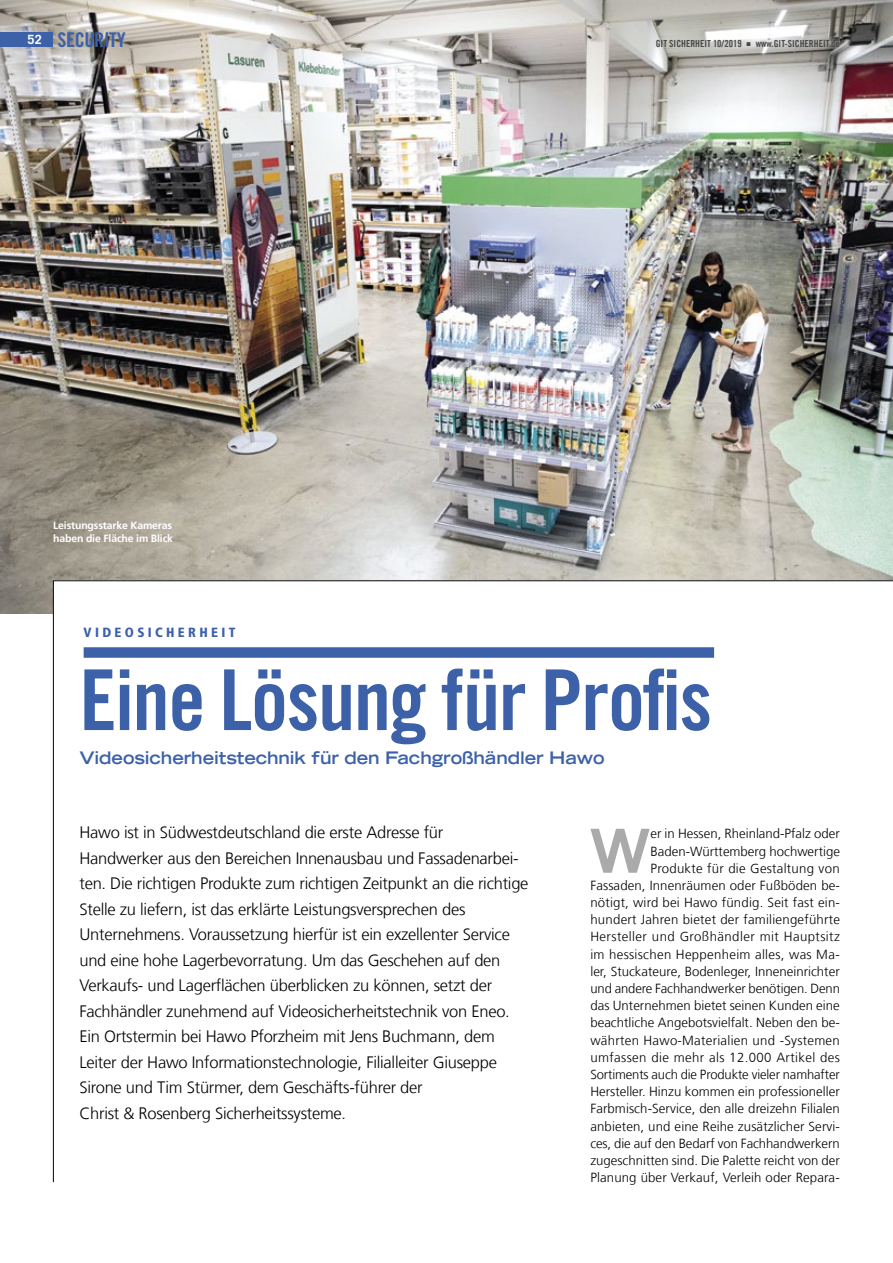
<style>
.page{position:relative;width:893px;height:1263px;background:#fff}
.page>*{position:absolute;margin:0;border:0;box-sizing:border-box;transform-origin:0 0}
.t1{font:84px "Trade Gothic LT Com Bd Cn 20";letter-spacing:-.015em;color:#3c61a8}
.t2{font:700 expanded 60.45px "Trade Gothic LT Std";color:#aaa}
.t3{font:20.25px "Trade Gothic LT Std Bd Cn 20";letter-spacing:-.015em;color:#3c61a8}
.t4{font:700 expanded 17.25px "Trade Gothic LT Std";letter-spacing:-.005em;color:#3c61a8}
.t5{font:300 16.5px/25.5px "Frutiger LT Com";letter-spacing:-.015em;color:#000}
.t6{font:900 condensed 13.35px "Frutiger LT Com";letter-spacing:.25em;color:#3c61a8}
.t7{font:300 13.2px/17.2px "Frutiger LT Com";letter-spacing:.005em;color:#000;text-align:right}
.t8{font:700 10.5px/12.8px "Frutiger LT Com";letter-spacing:-.015em;color:#fff}
.t9{font:9.75px "Trade Gothic LT Com Bd Cn 20";color:#484848}
.s1{font-family:"Trade Gothic LT Com";font-weight:700;font-size:12.75px;color:#fff}
</style>
<div class="page">
<img style="left:0;top:0;width:893px;height:614px">
<svg style="left:53px;top:580px;width:840px;height:602px"></svg>
<div style="left:84px;top:647px;width:630px;height:11px;background:#3c61a8"></div>
<div style="left:0;top:32px;width:53px;height:15px;background:#3c61a8"></div>
<h3 class="t3" style="left:28px;top:27px;width:100px"><span class="s1">52</span> SECURITY</h3>
<p class="t9" style="left:656px;top:38px;width:186px">GIT SICHERHEIT 10/2019 ▪ www.GIT-SICHERHEIT.de</p>
<p class="t8" style="left:53px;top:519px;width:121px">Leistungsstarke Kameras haben die Fläche im Blick</p>
<p class="t6" style="left:84px;top:624px;width:153px">VIDEOSICHERHEIT</p>
<h1 class="t1" style="left:79px;top:649px;width:634px">Eine Lösung für Profis</h1>
<h3 class="t4" style="left:79px;top:746px;width:527px">Videosicherheitstechnik für den Fachgroßhändler Hawo</h3>
<p class="t5" style="left:79px;top:820px;width:451px">Hawo ist in Südwestdeutschland die erste Adresse für Handwerker aus den Bereichen Innenausbau und Fassadenarbei&shy;ten. Die richtigen Produkte zum richtigen Zeitpunkt an die richtige Stelle zu liefern, ist das erklärte Leistungsversprechen des Unternehmens. Voraussetzung hierfür ist ein exzellenter Service und eine hohe Lagerbevorratung. Um das Geschehen auf den Verkaufs- und Lagerflächen überblicken zu können, setzt der Fachhändler zunehmend auf Videosicherheitstechnik von Eneo.<br>Ein Ortstermin bei Hawo Pforzheim mit Jens Buchmann, dem Leiter der Hawo Informationstechnologie, Filialleiter Giuseppe Sirone und Tim Stürmer, dem Geschäfts-führer der<br>Christ &amp; Rosenberg Sicherheitssysteme.</p>
<h2 class="t2" style="left:589px;top:811px;width:63px">W</h2>
<p class="t7" style="left:590px;top:825px;width:251px">er in Hessen, Rheinland-Pfalz oder Baden-Württemberg hochwertige<br>Produkte für die Gestaltung von<br>Fassaden, Innenräumen oder Fußböden be&shy;nötigt, wird bei Hawo fündig. Seit fast ein&shy;hundert Jahren bietet der familiengeführte Hersteller und Großhändler mit Hauptsitz im hessischen Heppenheim alles, was Ma&shy;ler, Stuckateure, Bodenleger, Inneneinrichter und andere Fachhandwerker benötigen. Denn das Unternehmen bietet seinen Kunden eine beachtliche Angebotsvielfalt. Neben den be&shy;währten Hawo-Materialien und -Systemen umfassen die mehr als 12.000 Artikel des Sortiments auch die Produkte vieler namhafter Hersteller. Hinzu kommen ein professioneller Farbmisch-Service, den alle dreizehn Filialen anbieten, und eine Reihe zusätzlicher Servi&shy;ces, die auf den Bedarf von Fachhandwerkern zugeschnitten sind. Die Palette reicht von der Planung über Verkauf, Verleih oder Repara-</p>
</div>
